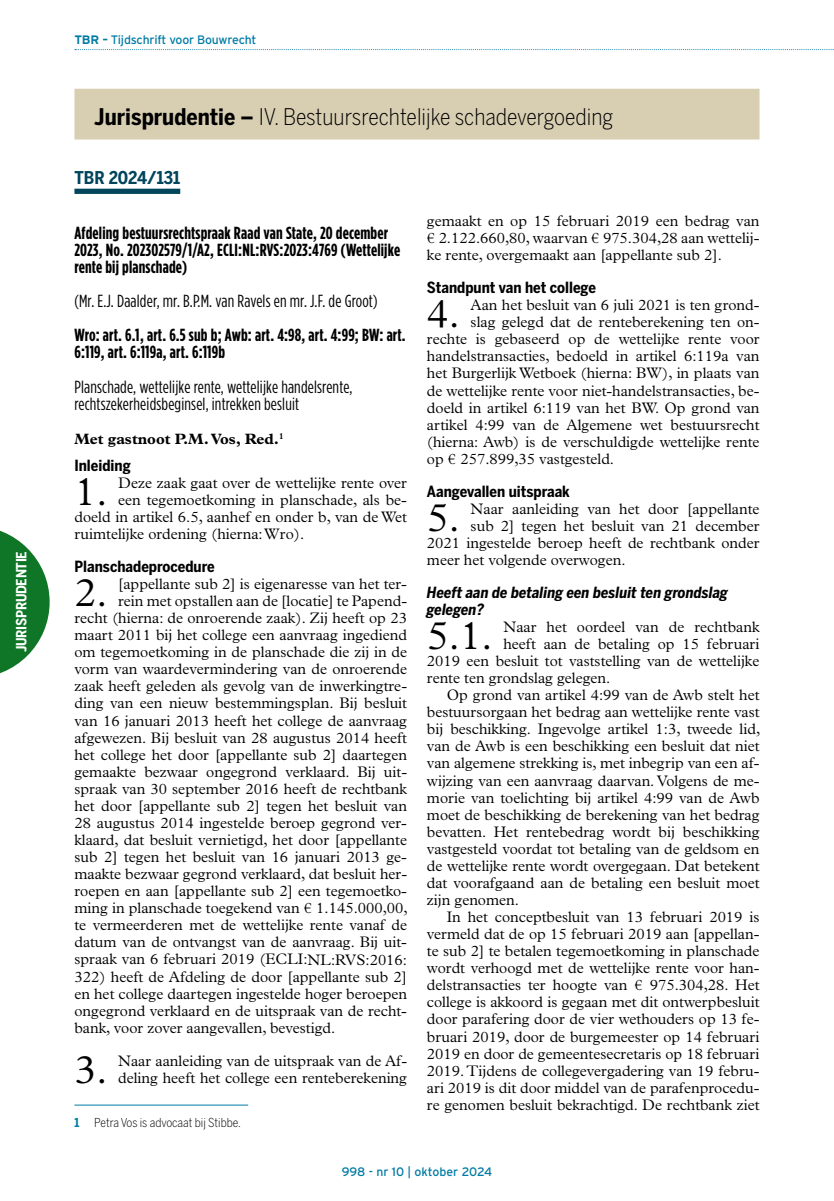
<style>
.page{position:relative;width:834px;height:1201px;background:#fff}
.page>*{position:absolute;margin:0;border:0;box-sizing:border-box;transform-origin:0 0}
.t1{font:300 40.25px "Plantin Std";color:#000}
.t2{font:300 22.75px "Benton Sans Cond";color:#000}
.t3{font:700 17.5px/17px "Gotham Condensed";letter-spacing:.01em;color:#000}
.t4{font:17.5px/17.2px "Gotham Condensed";letter-spacing:.01em;color:#000}
.t5{font:700 17.5px "Benton Sans Cond";letter-spacing:-.005em;color:#00455c}
.t6{font:300 15.4px/17px "Plantin Std";color:#000}
.t7{font:700 15.4px "Benton Sans Cond";color:#000}
.t8{font:italic 700 15.4px/17px "Benton Sans Cond";color:#000}
.t9{font:700 15.05px "Plantin Std";color:#000}
.t10{font:700 14px "Benton Sans Cond";letter-spacing:-.02em;color:#fff}
.t11{font:300 12.25px "Benton Sans Cond";color:#000}
.t12{font:12.25px "Interstate";letter-spacing:-.02em;color:#007ba5}
.t13{font:12.25px "Interstate";color:#007ba5}
.s1{font-weight:700}
.s2{font-weight:700;color:#007ba5}
</style>
<div class="page">
<svg style="left:75px;top:49px;width:759px;height:1px"></svg>
<svg style="left:0;top:530px;width:50px;height:144px"></svg>
<div style="left:74px;top:89px;width:685px;height:50px;background:#d8ceb2"></div>
<div style="left:74px;top:189px;width:106px;height:5px;background:#00455c"></div>
<hr style="left:74px;top:1104px;width:174px;height:1px;background:#007ba5">
<p class="t10" style="left:13px;top:652px;width:102px;rotate:-90deg">JURISPRUDENTIE</p>
<p class="t12" style="left:74px;top:32px;width:183px"><span class="s1">TBR –</span> Tijdschrift voor Bouwrecht</p>
<h2 class="t2" style="left:94px;top:103px;width:520px"><span class="s1">Jurisprudentie –</span> IV. Bestuursrechtelijke schadevergoeding</h2>
<p class="t5" style="left:74px;top:168px;width:107px">TBR 2024/131</p>
<p class="t3" style="left:74px;top:224px;width:327px">Afdeling bestuursrechtspraak Raad van State, 20 december<br>2023, No. 202302579/1/A2, ECLI:NL:RVS:2023:4769 (Wettelijke rente bij planschade)</p>
<p class="t4" style="left:74px;top:292px;width:304px">(Mr. E.J. Daalder, mr. B.P.M. van Ravels en mr. J.F. de Groot)</p>
<p class="t3" style="left:74px;top:326px;width:333px">Wro: art. 6.1, art. 6.5 sub b; Awb: art. 4:98, art. 4:99; BW: art.<br>6:119, art. 6:119a, art. 6:119b</p>
<p class="t4" style="left:74px;top:377px;width:279px">Planschade, wettelijke rente, wettelijke handelsrente, rechtszekerheidsbeginsel, intrekken besluit</p>
<p class="t9" style="left:74px;top:430px;width:211px">Met gastnoot P.M. Vos, Red.<sup>1</sup></p>
<p class="t7" style="left:74px;top:456px;width:58px">Inleiding</p>
<h1 class="t1" style="left:74px;top:468px;width:34px">1.</h1>
<p class="t6" style="left:118px;top:474px;width:290px">Deze zaak gaat over de wettelijke rente over</p>
<p class="t6" style="left:118px;top:491px;width:290px">een tegemoetkoming in planschade, als be-</p>
<p class="t6" style="left:74px;top:508px;width:334px">doeld in artikel 6.5, aanhef en onder b, van de Wet</p>
<p class="t6" style="left:74px;top:525px;width:231px">ruimtelijke ordening (hierna: Wro).</p>
<p class="t7" style="left:74px;top:557px;width:142px">Planschadeprocedure</p>
<h1 class="t1" style="left:74px;top:569px;width:34px">2.</h1>
<p class="t6" style="left:118px;top:575px;width:290px">[appellante sub 2] is eigenaresse van het ter-</p>
<p class="t6" style="left:118px;top:592px;width:290px">rein met opstallen aan de [locatie] te Papend-</p>
<p class="t6" style="left:74px;top:609px;width:334px">recht (hierna: de onroerende zaak). Zij heeft op 23</p>
<p class="t6" style="left:74px;top:626px;width:334px">maart 2011 bij het college een aanvraag ingediend</p>
<p class="t6" style="left:74px;top:643px;width:334px">om tegemoetkoming in de planschade die zij in de</p>
<p class="t6" style="left:74px;top:660px;width:334px">vorm van waardevermindering van de onroerende</p>
<p class="t6" style="left:74px;top:678px;width:334px">zaak heeft geleden als gevolg van de inwerkingtre-</p>
<p class="t6" style="left:74px;top:695px;width:334px">ding van een nieuw bestemmingsplan. Bij besluit</p>
<p class="t6" style="left:74px;top:712px;width:334px">van 16 januari 2013 heeft het college de aanvraag</p>
<p class="t6" style="left:74px;top:729px;width:334px">afgewezen. Bij besluit van 28 augustus 2014 heeft</p>
<p class="t6" style="left:74px;top:746px;width:334px">het college het door [appellante sub 2] daartegen</p>
<p class="t6" style="left:74px;top:763px;width:334px">gemaakte bezwaar ongegrond verklaard. Bij uit-</p>
<p class="t6" style="left:74px;top:780px;width:334px">spraak van 30 september 2016 heeft de rechtbank</p>
<p class="t6" style="left:74px;top:797px;width:334px">het door [appellante sub 2] tegen het besluit van</p>
<p class="t6" style="left:74px;top:814px;width:334px">28 augustus 2014 ingestelde beroep gegrond ver-</p>
<p class="t6" style="left:74px;top:831px;width:334px">klaard, dat besluit vernietigd, het door [appellante</p>
<p class="t6" style="left:74px;top:848px;width:334px">sub 2] tegen het besluit van 16 januari 2013 ge-</p>
<p class="t6" style="left:74px;top:865px;width:334px">maakte bezwaar gegrond verklaard, dat besluit her-</p>
<p class="t6" style="left:74px;top:882px;width:334px">roepen en aan [appellante sub 2] een tegemoetko-</p>
<p class="t6" style="left:74px;top:899px;width:334px">ming in planschade toegekend van € 1.145.000,00,</p>
<p class="t6" style="left:74px;top:916px;width:334px">te vermeerderen met de wettelijke rente vanaf de</p>
<p class="t6" style="left:74px;top:933px;width:334px">datum van de ontvangst van de aanvraag. Bij uit-</p>
<p class="t6" style="left:74px;top:950px;width:334px">spraak van 6 februari 2019 (ECLI:NL:RVS:2016:</p>
<p class="t6" style="left:74px;top:968px;width:334px">322) heeft de Afdeling de door [appellante sub 2]</p>
<p class="t6" style="left:74px;top:985px;width:334px">en het college daartegen ingestelde hoger beroepen</p>
<p class="t6" style="left:74px;top:1002px;width:334px">ongegrond verklaard en de uitspraak van de recht-</p>
<p class="t6" style="left:74px;top:1019px;width:262px">bank, voor zover aangevallen, bevestigd.</p>
<h1 class="t1" style="left:74px;top:1046px;width:34px">3.</h1>
<p class="t6" style="left:118px;top:1052px;width:290px">Naar aanleiding van de uitspraak van de Af&shy;deling heeft het college een renteberekening</p>
<p class="t11" style="left:74px;top:1115px;width:168px"><span class="s2">1</span> Petra Vos is advocaat bij Stibbe.</p>
<p class="t6" style="left:427px;top:213px;width:334px;text-align:justify">gemaakt en op 15 februari 2019 een bedrag van € 2.122.660,80, waarvan € 975.304,28 aan wettelij&shy;ke rente, overgemaakt aan [appellante sub 2].</p>
<p class="t7" style="left:427px;top:278px;width:170px">Standpunt van het college</p>
<h1 class="t1" style="left:427px;top:291px;width:34px">4.</h1>
<p class="t6" style="left:470px;top:297px;width:290px">Aan het besluit van 6 juli 2021 is ten grond-</p>
<p class="t6" style="left:470px;top:314px;width:290px">slag gelegd dat de renteberekening ten on-</p>
<p class="t6" style="left:427px;top:331px;width:334px">rechte is gebaseerd op de wettelijke rente voor</p>
<p class="t6" style="left:427px;top:348px;width:334px">handelstransacties, bedoeld in artikel 6:119a van</p>
<p class="t6" style="left:427px;top:365px;width:334px">het Burgerlijk Wetboek (hierna: BW), in plaats van</p>
<p class="t6" style="left:427px;top:382px;width:334px">de wettelijke rente voor niet-handelstransacties, be-</p>
<p class="t6" style="left:427px;top:399px;width:334px">doeld in artikel 6:119 van het BW. Op grond van</p>
<p class="t6" style="left:427px;top:416px;width:334px">artikel 4:99 van de Algemene wet bestuursrecht</p>
<p class="t6" style="left:427px;top:433px;width:334px">(hierna: Awb) is de verschuldigde wettelijke rente</p>
<p class="t6" style="left:427px;top:450px;width:189px">op € 257.899,35 vastgesteld.</p>
<p class="t7" style="left:427px;top:482px;width:144px">Aangevallen uitspraak</p>
<h1 class="t1" style="left:427px;top:494px;width:34px">5.</h1>
<p class="t6" style="left:470px;top:500px;width:290px">Naar aanleiding van het door [appellante</p>
<p class="t6" style="left:470px;top:517px;width:290px">sub 2] tegen het besluit van 21 december</p>
<p class="t6" style="left:427px;top:534px;width:334px">2021 ingestelde beroep heeft de rechtbank onder</p>
<p class="t6" style="left:427px;top:551px;width:200px">meer het volgende overwogen.</p>
<p class="t8" style="left:427px;top:583px;width:302px">Heeft aan de betaling een besluit ten grondslag gelegen?</p>
<h1 class="t1" style="left:427px;top:612px;width:67px">5.1.</h1>
<p class="t6" style="left:503px;top:618px;width:257px">Naar het oordeel van de rechtbank</p>
<p class="t6" style="left:503px;top:635px;width:257px">heeft aan de betaling op 15 februari</p>
<p class="t6" style="left:427px;top:652px;width:334px">2019 een besluit tot vaststelling van de wettelijke</p>
<p class="t6" style="left:427px;top:669px;width:185px">rente ten grondslag gelegen.</p>
<p class="t6" style="left:446px;top:686px;width:314px">Op grond van artikel 4:99 van de Awb stelt het</p>
<p class="t6" style="left:427px;top:703px;width:334px">bestuursorgaan het bedrag aan wettelijke rente vast</p>
<p class="t6" style="left:427px;top:720px;width:335px">bij beschikking. Ingevolge artikel 1:3, tweede lid,</p>
<p class="t6" style="left:427px;top:737px;width:334px">van de Awb is een beschikking een besluit dat niet</p>
<p class="t6" style="left:427px;top:755px;width:334px">van algemene strekking is, met inbegrip van een af-</p>
<p class="t6" style="left:427px;top:772px;width:334px">wijzing van een aanvraag daarvan. Volgens de me-</p>
<p class="t6" style="left:427px;top:789px;width:334px">morie van toelichting bij artikel 4:99 van de Awb</p>
<p class="t6" style="left:427px;top:806px;width:334px">moet de beschikking de berekening van het bedrag</p>
<p class="t6" style="left:427px;top:823px;width:334px">bevatten. Het rentebedrag wordt bij beschikking</p>
<p class="t6" style="left:427px;top:840px;width:334px">vastgesteld voordat tot betaling van de geldsom en</p>
<p class="t6" style="left:427px;top:857px;width:334px">de wettelijke rente wordt overgegaan. Dat betekent</p>
<p class="t6" style="left:427px;top:874px;width:334px">dat voorafgaand aan de betaling een besluit moet</p>
<p class="t6" style="left:427px;top:891px;width:94px">zijn genomen.</p>
<p class="t6" style="left:446px;top:908px;width:314px">In het conceptbesluit van 13 februari 2019 is</p>
<p class="t6" style="left:427px;top:925px;width:334px">vermeld dat de op 15 februari 2019 aan [appellan-</p>
<p class="t6" style="left:427px;top:942px;width:334px">te sub 2] te betalen tegemoetkoming in planschade</p>
<p class="t6" style="left:427px;top:959px;width:334px">wordt verhoogd met de wettelijke rente voor han-</p>
<p class="t6" style="left:427px;top:976px;width:334px">delstransacties ter hoogte van € 975.304,28. Het</p>
<p class="t6" style="left:427px;top:993px;width:334px">college is akkoord is gegaan met dit ontwerpbesluit</p>
<p class="t6" style="left:427px;top:1010px;width:334px">door parafering door de vier wethouders op 13 fe-</p>
<p class="t6" style="left:427px;top:1027px;width:334px">bruari 2019, door de burgemeester op 14 februari</p>
<p class="t6" style="left:427px;top:1045px;width:334px">2019 en door de gemeentesecretaris op 18 februari</p>
<p class="t6" style="left:427px;top:1062px;width:334px">2019. Tijdens de collegevergadering van 19 febru-</p>
<p class="t6" style="left:427px;top:1079px;width:334px">ari 2019 is dit door middel van de parafenprocedu-</p>
<p class="t6" style="left:427px;top:1096px;width:334px">re genomen besluit bekrachtigd. De rechtbank ziet</p>
<p class="t13" style="left:342px;top:1164px;width:152px">998 - nr 10 | oktober 2024</p>
</div>
